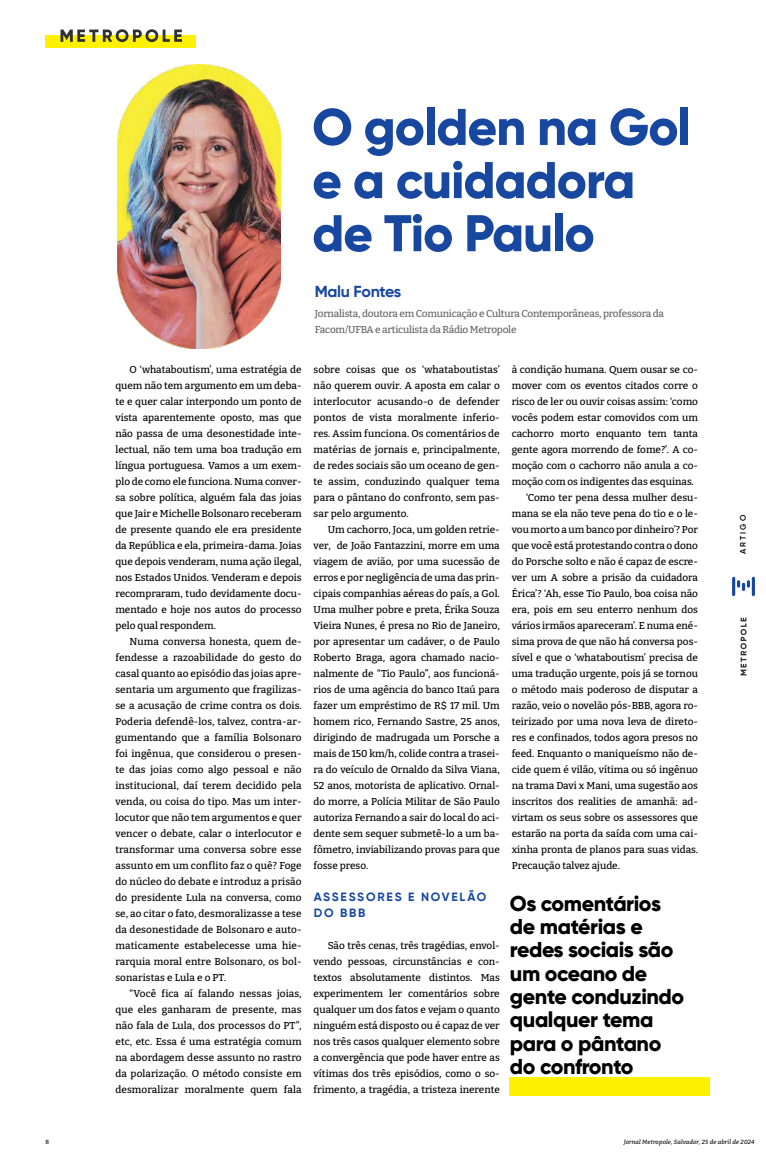
<style>
.page{position:relative;width:766px;height:1163px;background:#fff}
.page>*{position:absolute;margin:0;border:0;box-sizing:border-box;transform-origin:0 0}
.t1{font:800 51.5px/53.1px "Gilroy";letter-spacing:-.02em;color:#17479e}
.t2{font:800 21.5px/23.3px "Gilroy";letter-spacing:-.02em;color:#000}
.t3{font:700 16px "Gilroy";letter-spacing:-.02em;color:#17479e}
.t4{font:700 12px/16px "Gilroy";letter-spacing:.15em;color:#17479e}
.t5{font:500 10px/16px "Bitter";color:#000;text-align:justify}
.t6{font:500 10px/16px "Bitter";letter-spacing:-.02em;color:#636466}
.t7{font:600 8px "Gilroy";letter-spacing:.26em;color:#000}
.t8{font:italic 500 6px "Bitter";letter-spacing:.02em;color:#000}
.t9{font:500 6px "Bitter";color:#000}
</style>
<div class="page">
<div style="left:46px;top:35px;width:150px;height:12px;background:#fff200"></div>
<svg style="left:60px;top:29px;width:122px;height:13px"></svg>
<svg style="left:740px;top:617px;width:6px;height:58px"></svg>
<svg style="left:731px;top:576px;width:4px;height:20px"></svg>
<hr style="left:751px;top:576px;width:3px;height:20px;background:#17479e;border-radius:2px">
<svg style="left:737px;top:580px;width:12px;height:10px"></svg>
<img style="left:117px;top:65px;width:163px;height:283px">
<div style="left:509px;top:1077px;width:200px;height:18px;background:#fff200"></div>
<h1 class="t1" style="left:312px;top:100px;width:380px">O golden na Gol e a cuidadora de Tio Paulo</h1>
<p class="t5" style="left:115px;top:361px;width:188px;text-indent:14px">O ‘whataboutism’, uma estratégia de quem não tem argumento em um deba&shy;te e quer calar interpondo um ponto de vista aparentemente oposto, mas que não passa de uma desonestidade inte&shy;lectual, não tem uma boa tradução em língua portuguesa. Vamos a um exem&shy;plo de como ele funciona. Numa conver&shy;sa sobre política, alguém fala das joias que Jair e Michelle Bolsonaro receberam de presente quando ele era presidente da República e ela, primeira-dama. Joias que depois venderam, numa ação ilegal, nos Estados Unidos. Venderam e depois recompraram, tudo devidamente docu&shy;mentado e hoje nos autos do processo pelo qual respondem.</p>
<p class="t5" style="left:115px;top:633px;width:188px;text-indent:14px">Numa conversa honesta, quem de&shy;fendesse a razoabilidade do gesto do casal quanto ao episódio das joias apre&shy;sentaria um argumento que fragilizas&shy;se a acusação de crime contra os dois.<br>Poderia defendê-los, talvez, contra-ar&shy;gumentando que a família Bolsonaro foi ingênua, que considerou o presen&shy;te das joias como algo pessoal e não institucional, daí terem decidido pela venda, ou coisa do tipo. Mas um inter&shy;locutor que não tem argumentos e quer vencer o debate, calar o interlocutor e transformar uma conversa sobre esse assunto em um conflito faz o quê? Foge do núcleo do debate e introduz a prisão do presidente Lula na conversa, como se, ao citar o fato, desmoralizasse a tese da desonestidade de Bolsonaro e auto&shy;maticamente estabelecesse uma hie&shy;rarquia moral entre Bolsonaro, os bol&shy;sonaristas e Lula e o PT.</p>
<p class="t5" style="left:115px;top:985px;width:188px;text-indent:14px">“Você fica aí falando nessas joias, que eles ganharam de presente, mas não fala de Lula, dos processos do PT”, etc, etc. Essa é uma estratégia comum na abordagem desse assunto no rastro da polarização. O método consiste em desmoralizar moralmente quem fala</p>
<h3 class="t3" style="left:315px;top:281px;width:88px">Malu Fontes</h3>
<p class="t6" style="left:315px;top:305px;width:350px">Jornalista, doutora em Comunicação e Cultura Contemporâneas, professora da<br>Facom/UFBA e articulista da Rádio Metropole</p>
<p class="t5" style="left:313px;top:361px;width:188px">sobre coisas que os ‘whataboutistas’ não querem ouvir. A aposta em calar o interlocutor acusando-o de defender pontos de vista moralmente inferio&shy;res. Assim funciona. Os comentários de matérias de jornais e, principalmente, de redes sociais são um oceano de gen&shy;te assim, conduzindo qualquer tema para o pântano do confronto, sem pas&shy;sar pelo argumento.</p>
<p class="t5" style="left:313px;top:521px;width:188px;text-indent:14px">Um cachorro, Joca, um golden retrie&shy;ver, de João Fantazzini, morre em uma viagem de avião, por uma sucessão de erros e por negligência de uma das prin&shy;cipais companhias aéreas do país, a Gol.<br>Uma mulher pobre e preta, Érika Souza Vieira Nunes, é presa no Rio de Janeiro, por apresentar um cadáver, o de Paulo Roberto Braga, agora chamado nacio&shy;nalmente de “Tio Paulo”, aos funcioná&shy;rios de uma agência do banco Itaú para fazer um empréstimo de R$ 17 mil. Um homem rico, Fernando Sastre, 25 anos, dirigindo de madrugada um Porsche a mais de 150 km/h, colide contra a trasei&shy;ra do veículo de Ornaldo da Silva Viana, 52 anos, motorista de aplicativo. Ornal&shy;do morre, a Polícia Militar de São Paulo autoriza Fernando a sair do local do aci&shy;dente sem sequer submetê-lo a um ba&shy;fômetro, inviabilizando provas para que fosse preso.</p>
<p class="t4" style="left:313px;top:888px;width:174px">ASSESSORES E NOVELÃO<br>DO BBB</p>
<p class="t5" style="left:313px;top:937px;width:188px;text-indent:14px">São três cenas, três tragédias, envol&shy;vendo pessoas, circunstâncias e con&shy;textos absolutamente distintos. Mas experimentem ler comentários sobre qualquer um dos fatos e vejam o quanto ninguém está disposto ou é capaz de ver nos três casos qualquer elemento sobre a convergência que pode haver entre as vítimas dos três episódios, como o so&shy;frimento, a tragédia, a tristeza inerente</p>
<p class="t5" style="left:511px;top:361px;width:188px">à condição humana. Quem ousar se co-</p>
<p class="t5" style="left:511px;top:377px;width:188px">mover com os eventos citados corre o</p>
<p class="t5" style="left:511px;top:393px;width:188px">risco de ler ou ouvir coisas assim: ‘como</p>
<p class="t5" style="left:511px;top:409px;width:188px">vocês podem estar comovidos com um</p>
<p class="t5" style="left:511px;top:425px;width:188px">cachorro morto enquanto tem tanta</p>
<p class="t5" style="left:511px;top:441px;width:188px">gente agora morrendo de fome?’. A co-</p>
<p class="t5" style="left:511px;top:457px;width:188px">moção com o cachorro não anula a co-</p>
<p class="t5" style="left:511px;top:473px;width:183px">moção com os indigentes das esquinas.</p>
<p class="t5" style="left:526px;top:489px;width:173px">‘Como ter pena dessa mulher desu-</p>
<p class="t5" style="left:511px;top:505px;width:188px">mana se ela não teve pena do tio e o le-</p>
<p class="t5" style="left:511px;top:521px;width:188px">vou morto a um banco por dinheiro’? Por</p>
<p class="t5" style="left:511px;top:537px;width:188px">que você está protestando contra o dono</p>
<p class="t5" style="left:511px;top:553px;width:188px">do Porsche solto e não é capaz de escre-</p>
<p class="t5" style="left:511px;top:569px;width:188px">ver um A sobre a prisão da cuidadora</p>
<p class="t5" style="left:511px;top:585px;width:188px">Érica’? ‘Ah, esse Tio Paulo, boa coisa não</p>
<p class="t5" style="left:511px;top:601px;width:188px">era, pois em seu enterro nenhum dos</p>
<p class="t5" style="left:511px;top:617px;width:188px">vários irmãos apareceram’. E numa ené-</p>
<p class="t5" style="left:511px;top:633px;width:188px">sima prova de que não há conversa pos-</p>
<p class="t5" style="left:511px;top:649px;width:188px">sível e que o ‘whataboutism’ precisa de</p>
<p class="t5" style="left:511px;top:665px;width:188px">uma tradução urgente, pois já se tornou</p>
<p class="t5" style="left:511px;top:681px;width:188px">o método mais poderoso de disputar a</p>
<p class="t5" style="left:511px;top:697px;width:188px">razão, veio o novelão pós-BBB, agora ro-</p>
<p class="t5" style="left:511px;top:713px;width:188px">teirizado por uma nova leva de direto-</p>
<p class="t5" style="left:511px;top:729px;width:188px">res e confinados, todos agora presos no</p>
<p class="t5" style="left:511px;top:745px;width:188px">feed. Enquanto o maniqueísmo não de-</p>
<p class="t5" style="left:511px;top:761px;width:188px">cide quem é vilão, vítima ou só ingênuo</p>
<p class="t5" style="left:511px;top:777px;width:188px">na trama Davi x Mani, uma sugestão aos</p>
<p class="t5" style="left:511px;top:793px;width:188px">inscritos dos realities de amanhã: ad-</p>
<p class="t5" style="left:511px;top:809px;width:188px">virtam os seus sobre os assessores que</p>
<p class="t5" style="left:511px;top:825px;width:188px">estarão na porta da saída com uma cai-</p>
<p class="t5" style="left:511px;top:841px;width:188px">xinha pronta de planos para suas vidas.</p>
<p class="t5" style="left:511px;top:857px;width:110px">Precaução talvez ajude.</p>
<h2 class="t2" style="left:510px;top:891px;width:176px">Os comentários de matérias e redes sociais são um oceano de gente conduzindo qualquer tema para o pântano do confronto</h2>
<p class="t7" style="left:737px;top:554px;width:41px;rotate:-90deg">ARTIGO</p>
<p class="t9" style="left:45px;top:1137px;width:5px">8</p>
<p class="t8" style="left:623px;top:1137px;width:132px">Jornal Metropole, Salvador, 25 de abril de 2024</p>
</div>
